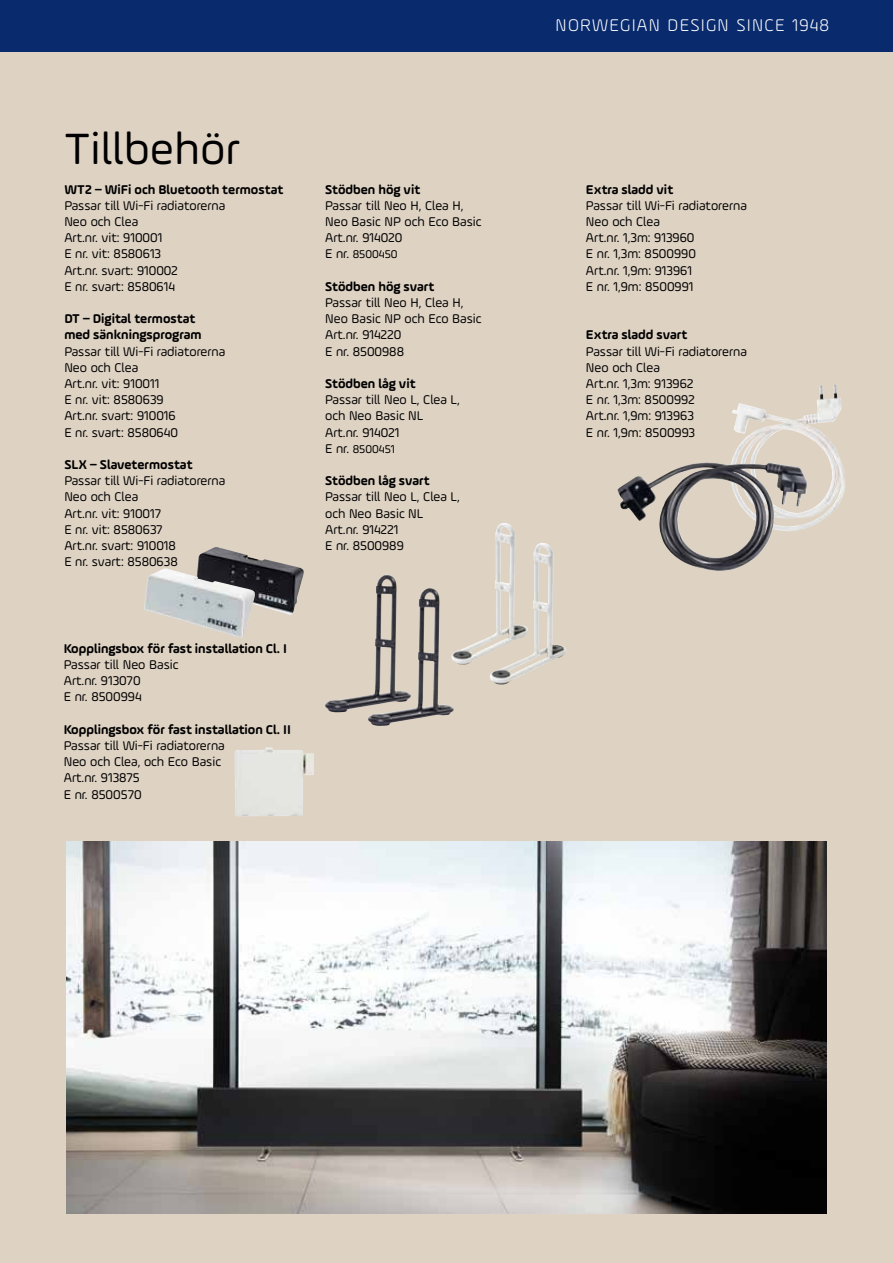
<style>
.page{position:relative;width:893px;height:1263px;background:#ded2c3}
.page>*{position:absolute;margin:0;border:0;box-sizing:border-box;transform-origin:0 0}
.t1{font:46.5px "Ample Soft";letter-spacing:.01em;color:#000}
.t2{font:300 18px "Ample Soft";letter-spacing:.07em;color:#fff}
.t3{font:13.5px/16.2px "Ample Soft";color:#000}
.t4{font:700 13.5px/16.2px "Ample Soft";color:#000}
.t5{font:12px "Ample Soft";color:#000}
.s1{font-size:13.5px}
</style>
<div class="page">
<div style="left:0;top:0;width:893px;height:51px;background:#092b6e"></div>
<img style="left:197px;top:547px;width:107px;height:68px">
<img style="left:144px;top:568px;width:112px;height:70px">
<img style="left:235px;top:747px;width:79px;height:69px">
<img style="left:490px;top:543px;width:76px;height:141px">
<img style="left:454px;top:523px;width:74px;height:141px">
<img style="left:325px;top:575px;width:72px;height:137px">
<img style="left:368px;top:588px;width:86px;height:138px">
<img style="left:731px;top:384px;width:114px;height:146px">
<img style="left:617px;top:462px;width:183px;height:109px">
<img style="left:67px;top:842px;width:759px;height:371px">
<h1 class="t1" style="left:64px;top:121px;width:177px">Tillbehör</h1>
<p class="t4" style="left:64px;top:181px;width:220px">WT2 – WiFi och Bluetooth termostat</p>
<p class="t3" style="left:64px;top:197px;width:163px">Passar till Wi-Fi radiatorerna<br>Neo och Clea<br>Art.nr. vit: 910001<br>E nr. vit: 8580613<br>Art.nr. svart: 910002<br>E nr. svart: 8580614</p>
<p class="t4" style="left:64px;top:310px;width:139px">DT – Digital termostat med sänkningsprogram</p>
<p class="t3" style="left:64px;top:343px;width:163px">Passar till Wi-Fi radiatorerna<br>Neo och Clea<br>Art.nr. vit: 910011<br>E nr. vit: 8580639<br>Art.nr. svart: 910016<br>E nr. svart: 8580640</p>
<p class="t4" style="left:64px;top:456px;width:130px">SLX – Slavetermostat</p>
<p class="t3" style="left:64px;top:472px;width:163px">Passar till Wi-Fi radiatorerna<br>Neo och Clea<br>Art.nr. vit: 910017<br>E nr. vit: 8580637<br>Art.nr. svart: 910018<br>E nr. svart: 8580638</p>
<p class="t4" style="left:64px;top:640px;width:225px">Kopplingsbox för fast installation Cl. I</p>
<p class="t3" style="left:64px;top:656px;width:116px">Passar till Neo Basic<br>Art.nr. 913070<br>E nr. 8500994</p>
<p class="t4" style="left:64px;top:721px;width:229px">Kopplingsbox för fast installation Cl. II</p>
<p class="t3" style="left:64px;top:737px;width:163px">Passar till Wi-Fi radiatorerna<br>Neo och Clea, och Eco Basic<br>Art.nr. 913875<br>E nr. 8500570</p>
<p class="t4" style="left:325px;top:181px;width:97px">Stödben hög vit</p>
<p class="t3" style="left:325px;top:197px;width:158px">Passar till Neo H, Clea H,<br>Neo Basic NP och Eco Basic<br>Art.nr. 914020</p>
<p class="t5" style="left:325px;top:247px;width:74px"><span class="s1">E nr.</span> 8500450</p>
<p class="t4" style="left:325px;top:278px;width:111px">Stödben hög svart</p>
<p class="t3" style="left:325px;top:294px;width:158px">Passar till Neo H, Clea H,<br>Neo Basic NP och Eco Basic<br>Art.nr. 914220<br>E nr. 8500988</p>
<p class="t4" style="left:325px;top:375px;width:92px">Stödben låg vit</p>
<p class="t3" style="left:325px;top:391px;width:136px">Passar till Neo L, Clea L, och Neo Basic NL<br>Art.nr. 914021</p>
<p class="t5" style="left:325px;top:442px;width:71px"><span class="s1">E nr.</span> 8500451</p>
<p class="t4" style="left:325px;top:472px;width:106px">Stödben låg svart</p>
<p class="t3" style="left:325px;top:489px;width:136px">Passar till Neo L, Clea L, och Neo Basic NL<br>Art.nr. 914221<br>E nr. 8500989</p>
<h2 class="t2" style="left:556px;top:15px;width:275px">NORWEGIAN DESIGN SINCE 1948</h2>
<p class="t4" style="left:586px;top:181px;width:89px">Extra sladd vit</p>
<p class="t3" style="left:586px;top:197px;width:163px">Passar till Wi-Fi radiatorerna<br>Neo och Clea<br>Art.nr. 1,3m: 913960<br>E nr. 1,3m: 8500990<br>Art.nr. 1,9m: 913961<br>E nr. 1,9m: 8500991</p>
<p class="t4" style="left:586px;top:327px;width:103px">Extra sladd svart</p>
<p class="t3" style="left:586px;top:343px;width:163px">Passar till Wi-Fi radiatorerna<br>Neo och Clea<br>Art.nr. 1,3m: 913962<br>E nr. 1,3m: 8500992<br>Art.nr. 1,9m: 913963<br>E nr. 1,9m: 8500993</p>
</div>
